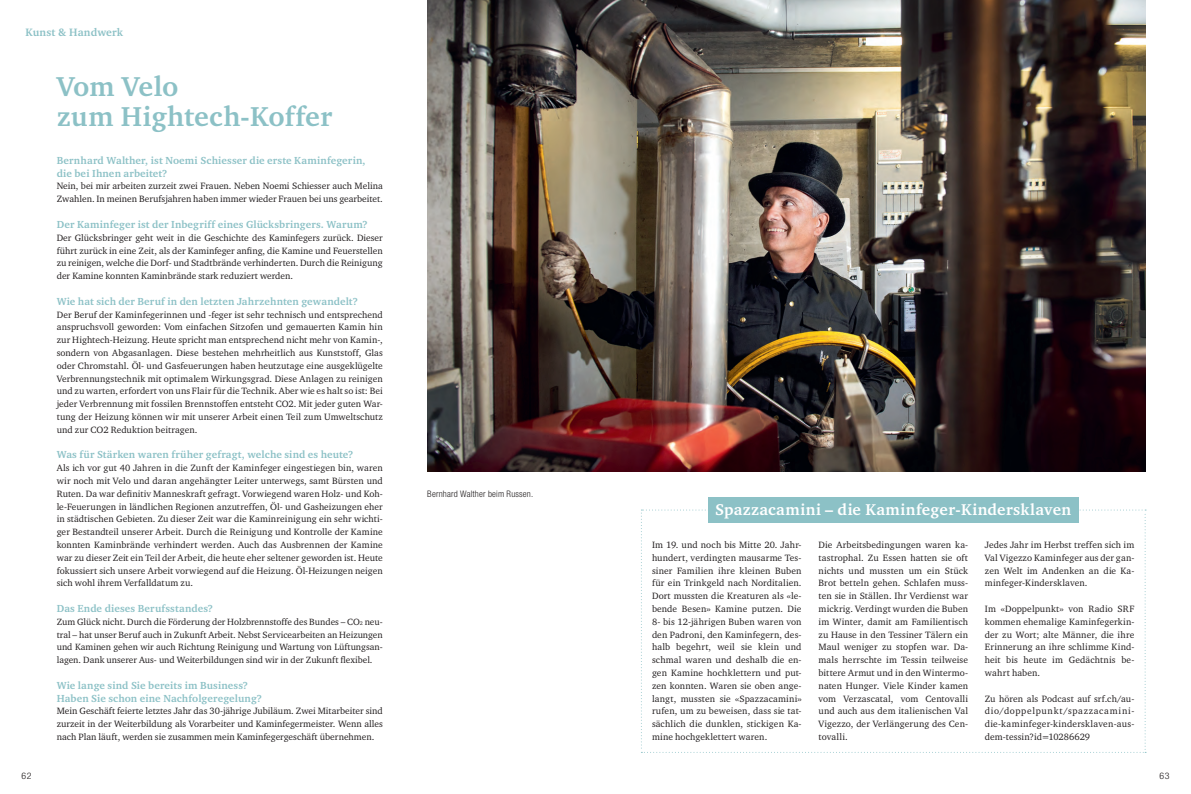
<style>
.page{position:relative;width:1191px;height:794px;background:#fff}
.page>*{position:absolute;margin:0;border:0;box-sizing:border-box;transform-origin:0 0}
.t1{font:700 28px/30px "Charter ITC";letter-spacing:.01em;color:#8cc1c6}
.t2{font:700 16px "Charter ITC";letter-spacing:.025em;color:#fff}
.t3{font:700 11px "Charter ITC";letter-spacing:.015em;color:#8cc1c6}
.t4{font:700 10.5px/12.8px "Charter ITC";letter-spacing:.015em;color:#8cc1c6}
.t5{font:9.4px/12.8px "Charter ITC";color:#231f20;text-align:justify}
.t6{font:9.3px/12.8px "Charter ITC";color:#231f20;text-align:justify}
.t7{font:300 condensed 9px "Helvetica Neue";letter-spacing:.02em;color:#231f20}
.t8{font:300 condensed 9px "Helvetica Neue";letter-spacing:.02em;color:#231f20;scale:1.1 1}
.s1{font-size:5.4px}
</style>
<div class="page">
<img style="left:427px;top:0;width:718px;height:471px">
<svg style="left:641px;top:509px;width:505px;height:244px"></svg>
<div style="left:708px;top:497px;width:370px;height:25px;background:#8cc1c6"></div>
<p class="t3" style="left:26px;top:25px;width:99px">Kunst &amp; Handwerk</p>
<h1 class="t1" style="left:57px;top:71px;width:277px">Vom Velo<br>zum Hightech-Koffer</h1>
<p class="t4" style="left:57px;top:154px;width:310px">Bernhard Walther, ist Noemi Schiesser die erste Kaminfegerin, die bei Ihnen arbeitet?</p>
<p class="t5" style="left:57px;top:180px;width:328px">Nein, bei mir arbeiten zurzeit zwei Frauen. Neben Noemi Schiesser auch Melina<br>Zwahlen. In meinen Berufsjahren haben immer wieder Frauen bei uns gearbeitet.</p>
<p class="t4" style="left:57px;top:218px;width:312px">Der Kaminfeger ist der Inbegriff eines Glücksbringers. Warum?</p>
<p class="t5" style="left:57px;top:231px;width:327px">Der Glücksbringer geht weit in die Geschichte des Kaminfegers zurück. Dieser führt zurück in eine Zeit, als der Kaminfeger anfing, die Kamine und Feuerstellen zu reinigen, welche die Dorf- und Stadtbrände verhinderten. Durch die Reinigung der Kamine konnten Kaminbrände stark reduziert werden.</p>
<p class="t4" style="left:57px;top:294px;width:303px">Wie hat sich der Beruf in den letzten Jahrzehnten gewandelt?</p>
<p class="t5" style="left:57px;top:308px;width:328px">Der Beruf der Kaminfegerinnen und -feger ist sehr technisch und entsprechend anspruchsvoll geworden: Vom einfachen Sitzofen und gemauerten Kamin hin zur Hightech-Heizung. Heute spricht man entsprechend nicht mehr von Kamin-, sondern von Abgasanlagen. Diese bestehen mehrheitlich aus Kunststoff, Glas oder Chromstahl. Öl- und Gasfeuerungen haben heutzutage eine ausgeklügelte Verbrennungstechnik mit optimalem Wirkungsgrad. Diese Anlagen zu reinigen und zu warten, erfordert von uns Flair für die Technik. Aber wie es halt so ist: Bei jeder Verbrennung mit fossilen Brennstoffen entsteht CO2. Mit jeder guten War&shy;tung der Heizung können wir mit unserer Arbeit einen Teil zum Umweltschutz und zur CO2 Reduktion beitragen.</p>
<p class="t4" style="left:57px;top:448px;width:298px">Was für Stärken waren früher gefragt, welche sind es heute?</p>
<p class="t5" style="left:57px;top:461px;width:327px">Als ich vor gut 40 Jahren in die Zunft der Kaminfeger eingestiegen bin, waren wir noch mit Velo und daran angehängter Leiter unterwegs, samt Bürsten und Ruten. Da war definitiv Manneskraft gefragt. Vorwiegend waren Holz- und Koh&shy;le-Feuerungen in ländlichen Regionen anzutreffen, Öl- und Gasheizungen eher in städtischen Gebieten. Zu dieser Zeit war die Kaminreinigung ein sehr wichti&shy;ger Bestandteil unserer Arbeit. Durch die Reinigung und Kontrolle der Kamine konnten Kaminbrände verhindert werden. Auch das Ausbrennen der Kamine war zu dieser Zeit ein Teil der Arbeit, die heute eher seltener geworden ist. Heute fokussiert sich unsere Arbeit vorwiegend auf die Heizung. Öl-Heizungen neigen sich wohl ihrem Verfalldatum zu.</p>
<p class="t4" style="left:57px;top:602px;width:158px">Das Ende dieses Berufsstandes?</p>
<p class="t6" style="left:57px;top:615px;width:327px">Zum Glück nicht. Durch die Förderung der Holzbrennstoffe des Bundes – CO<span class="s1">2</span> neu&shy;tral – hat unser Beruf auch in Zukunft Arbeit. Nebst Servicearbeiten an Heizungen und Kaminen gehen wir auch Richtung Reinigung und Wartung von Lüftungsan&shy;lagen. Dank unserer Aus- und Weiterbildungen sind wir in der Zukunft flexibel.</p>
<p class="t4" style="left:57px;top:678px;width:207px">Wie lange sind Sie bereits im Business?<br>Haben Sie schon eine Nachfolgeregelung?</p>
<p class="t5" style="left:57px;top:704px;width:328px">Mein Geschäft feierte letztes Jahr das 30-jährige Jubiläum. Zwei Mitarbeiter sind zurzeit in der Weiterbildung als Vorarbeiter und Kaminfegermeister. Wenn alles nach Plan läuft, werden sie zusammen mein Kaminfegergeschäft übernehmen.</p>
<p class="t7" style="left:427px;top:488px;width:107px">Bernhard Walther beim Russen.</p>
<h2 class="t2" style="left:715px;top:499px;width:358px">Spazzacamini – die Kaminfeger-Kindersklaven</h2>
<p class="t5" style="left:652px;top:538px;width:151px">Im 19. und noch bis Mitte 20. Jahr&shy;hundert, verdingten mausarme Tes&shy;siner Familien ihre kleinen Buben für ein Trinkgeld nach Norditalien.<br>Dort mussten die Kreaturen als «le&shy;bende Besen» Kamine putzen. Die 8- bis 12-jährigen Buben waren von den Padroni, den Kaminfegern, des&shy;halb begehrt, weil sie klein und schmal waren und deshalb die en&shy;gen Kamine hochklettern und put&shy;zen konnten. Waren sie oben ange&shy;langt, mussten sie «Spazzacamini» rufen, um zu beweisen, dass sie tat&shy;sächlich die dunklen, stickigen Ka&shy;mine hochgeklettert waren.</p>
<p class="t5" style="left:818px;top:538px;width:151px">Die Arbeitsbedingungen waren ka&shy;tastrophal. Zu Essen hatten sie oft nichts und mussten um ein Stück Brot betteln gehen. Schlafen muss&shy;ten sie in Ställen. Ihr Verdienst war mickrig. Verdingt wurden die Buben im Winter, damit am Familientisch zu Hause in den Tessiner Tälern ein Maul weniger zu stopfen war. Da&shy;mals herrschte im Tessin teilweise bittere Armut und in den Wintermo&shy;naten Hunger. Viele Kinder kamen vom Verzascatal, vom Centovalli und auch aus dem italienischen Val Vigezzo, der Verlängerung des Cen&shy;tovalli.</p>
<p class="t5" style="left:984px;top:538px;width:151px">Jedes Jahr im Herbst treffen sich im Val Vigezzo Kaminfeger aus der gan&shy;zen Welt im Andenken an die Ka&shy;minfeger-Kindersklaven.</p>
<p class="t5" style="left:984px;top:602px;width:151px">Im «Doppelpunkt» von Radio SRF kommen ehemalige Kaminfegerkin&shy;der zu Wort; alte Männer, die ihre Erinnerung an ihre schlimme Kind&shy;heit bis heute im Gedächtnis be&shy;wahrt haben.</p>
<p class="t5" style="left:984px;top:692px;width:151px">Zu hören als Podcast auf srf.ch/au&shy;dio/doppelpunkt/spazzacamini&shy;die-kaminfeger-kindersklaven-aus&shy;dem-tessin?id=10286629</p>
<p class="t8" style="left:21px;top:770px;width:11px">62</p>
<p class="t8" style="left:1159px;top:770px;width:11px">63</p>
</div>
